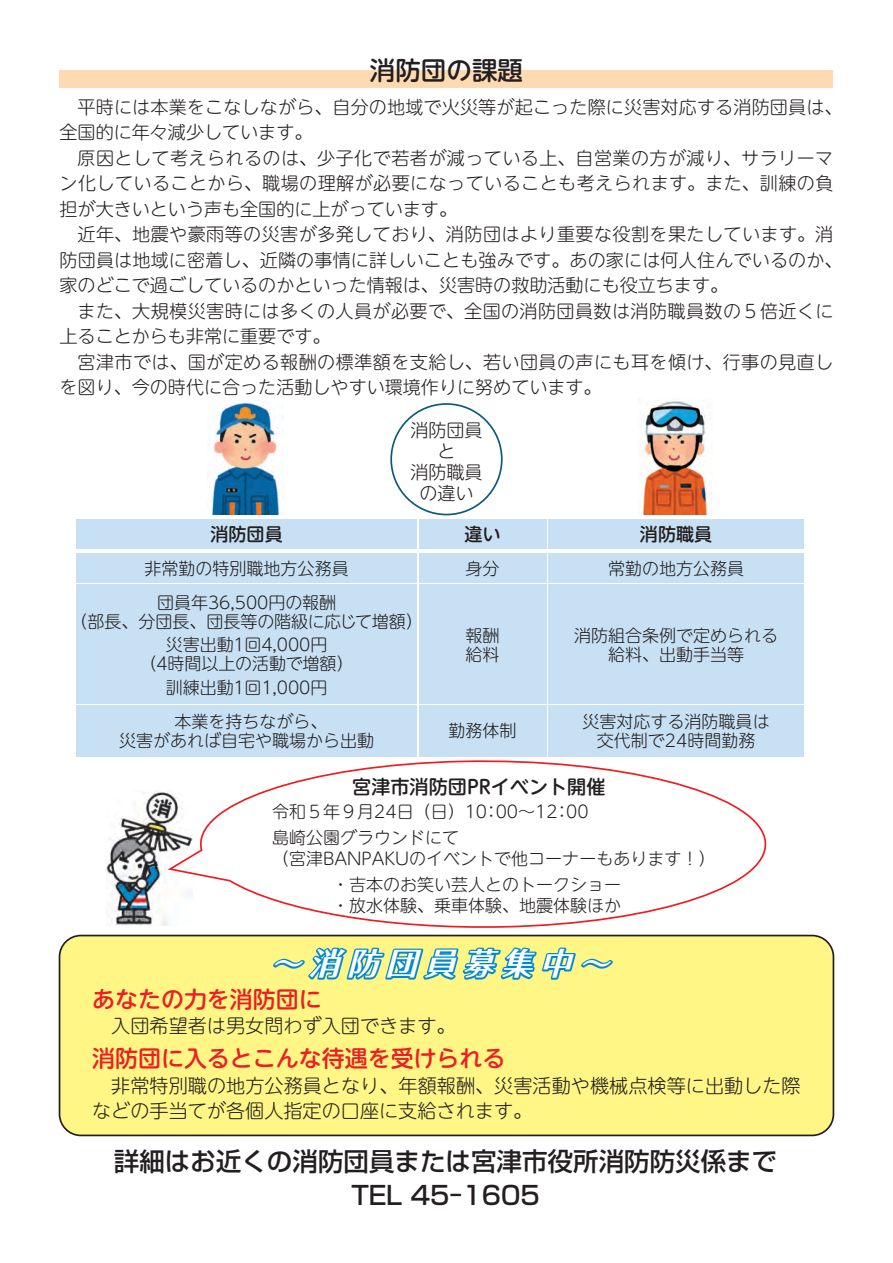
<style>
.page{position:relative;width:893px;height:1263px;background:#fff}
.page>*{position:absolute;margin:0;border:0;box-sizing:border-box;transform-origin:0 0}
.t1{font:italic 700 30.75px "Folk Pro";color:#fff}
.t2{font:500 25.5px/34px "Shin Go Pr 6 N";color:#231f20;text-align:center}
.t3{font:500 25.5px "UD Shin M Go Pr 6 N";color:#231f20}
.t4{font:500 22.95px "UD Shin M Go Pr 6 N";color:#ee1d23}
.t5{font:300 19.2px/25.5px "UD Shin M Go Pr 6 N";color:#231f20}
.t6{font:500 19.2px "UD Shin M Go Pr 6 N";color:#231f20}
.t7{font:300 18px/25.5px "UD Shin M Go Pr 6 N";letter-spacing:.01em;color:#231f20}
.t8{font:500 18px "UD Shin M Go Pr 6 N";color:#231f20}
.t9{font:300 16.95px/19.2px "UD Shin M Go Pr 6 N";color:#231f20;text-align:center}
</style>
<div class="page">
<img style="left:106px;top:790px;width:62px;height:136px">
<img style="left:211px;top:400px;width:73px;height:114px">
<img style="left:638px;top:399px;width:75px;height:115px">
<div style="left:60px;top:70px;width:773px;height:17px;background:#fedab3"></div>
<div style="left:60px;top:935px;width:773px;height:200px;background:#fff685;border-radius:21px"></div>
<div style="left:59px;top:935px;width:775px;height:201px;border:2px solid #231f20;border-radius:21px"></div>
<svg style="left:273px;top:947px;width:340px;height:33px"></svg>
<div style="left:390px;top:403px;width:113px;height:112px;border:2px solid #0a5a7e;border-radius:50%"></div>
<div style="left:77px;top:519px;width:340px;height:30px;background:#c7e0f3"></div>
<div style="left:419px;top:519px;width:127px;height:30px;background:#c7e0f3"></div>
<div style="left:549px;top:519px;width:255px;height:30px;background:#c7e0f3"></div>
<div style="left:77px;top:553px;width:340px;height:30px;background:#c7e0f3"></div>
<div style="left:419px;top:553px;width:127px;height:30px;background:#c7e0f3"></div>
<div style="left:549px;top:553px;width:255px;height:30px;background:#c7e0f3"></div>
<div style="left:77px;top:585px;width:340px;height:119px;background:#c7e0f3"></div>
<div style="left:419px;top:585px;width:127px;height:119px;background:#c7e0f3"></div>
<div style="left:549px;top:585px;width:255px;height:119px;background:#c7e0f3"></div>
<div style="left:77px;top:706px;width:340px;height:51px;background:#c7e0f3"></div>
<div style="left:419px;top:706px;width:127px;height:51px;background:#c7e0f3"></div>
<div style="left:549px;top:706px;width:255px;height:51px;background:#c7e0f3"></div>
<svg style="left:168px;top:756px;width:599px;height:172px"></svg>
<h2 class="t3" style="left:370px;top:49px;width:155px">消防団の課題</h2>
<p class="t7" style="left:60px;top:93px;width:785px">　平時には本業をこなしながら、自分の地域で火災等が起こった際に災害対応する消防団員は、全国的に年々減少しています。<br>　原因として考えられるのは、少子化で若者が減っている上、自営業の方が減り、サラリーマン化していることから、職場の理解が必要になっていることも考えられます。また、訓練の負担が大きいという声も全国的に上がっています。<br>　近年、地震や豪雨等の災害が多発しており、消防団はより重要な役割を果たしています。消防団員は地域に密着し、近隣の事情に詳しいことも強みです。あの家には何人住んでいるのか、家のどこで過ごしているのかといった情報は、災害時の救助活動にも役立ちます。<br>　また、大規模災害時には多くの人員が必要で、全国の消防団員数は消防職員数の５倍近くに上ることからも非常に重要です。<br>　宮津市では、国が定める報酬の標準額を支給し、若い団員の声にも耳を傾け、行事の見直しを図り、今の時代に合った活動しやすい環境作りに努めています。</p>
<p class="t7" style="left:410px;top:418px;width:74px;line-height:21.3px;text-align:center">消防団員と<br>消防職員の違い</p>
<p class="t8" style="left:210px;top:519px;width:74px">消防団員</p>
<p class="t8" style="left:465px;top:519px;width:38px">違い</p>
<p class="t8" style="left:640px;top:519px;width:74px">消防職員</p>
<p class="t9" style="left:145px;top:558px;width:206px">非常勤の特別職地方公務員</p>
<p class="t9" style="left:466px;top:558px;width:36px">身分</p>
<p class="t9" style="left:608px;top:558px;width:138px">常勤の地方公務員</p>
<p class="t9" style="left:70px;top:592px;width:354px">団員年36,500円の報酬<br>（部長、分団長、団長等の階級に応じて増額）</p>
<p class="t9" style="left:140px;top:634px;width:215px">災害出動１回4,000円<br>（４時間以上の活動で増額）</p>
<p class="t9" style="left:166px;top:677px;width:163px">訓練出動１回1,000円</p>
<p class="t9" style="left:466px;top:624px;width:36px;text-align:left">報酬給料</p>
<p class="t9" style="left:574px;top:624px;width:206px">消防組合条例で定められる給料、出動手当等</p>
<p class="t9" style="left:119px;top:711px;width:257px">本業を持ちながら、<br>災害があれば自宅や職場から出動</p>
<p class="t9" style="left:449px;top:720px;width:70px">勤務体制</p>
<p class="t9" style="left:583px;top:711px;width:189px">災害対応する消防職員は交代制で24時間勤務</p>
<p class="t6" style="left:352px;top:770px;width:255px">宮津市消防団PRイベント開催</p>
<p class="t9" style="left:272px;top:798px;width:318px;line-height:25.5px;text-align:left">令和５年９月24日（日）10：00～12：00島崎公園グラウンドにて</p>
<p class="t9" style="left:272px;top:848px;width:445px">（宮津BANPAKUのイベントで他コーナーもあります！）</p>
<p class="t9" style="left:332px;top:874px;width:291px;line-height:20.2px;text-align:left">・吉本のお笑い芸人とのトークショー・放水体験、乗車体験、地震体験ほか</p>
<h1 class="t1" style="left:270px;top:937px;width:352px">～消防団員募集中～</h1>
<p class="t4" style="left:92px;top:980px;width:231px">あなたの力を消防団に</p>
<p class="t5" style="left:92px;top:1012px;width:365px">　入団希望者は男女問わず入団できます。</p>
<p class="t4" style="left:92px;top:1039px;width:415px">消防団に入るとこんな待遇を受けられる</p>
<p class="t5" style="left:92px;top:1071px;width:710px">　非常特別職の地方公務員となり、年額報酬、災害活動や機械点検等に出動した際などの手当てが各個人指定の口座に支給されます。</p>
<h2 class="t2" style="left:114px;top:1142px;width:665px">詳細はお近くの消防団員または宮津市役所消防防災係まで<br>TEL 45-1605</h2>
</div>
